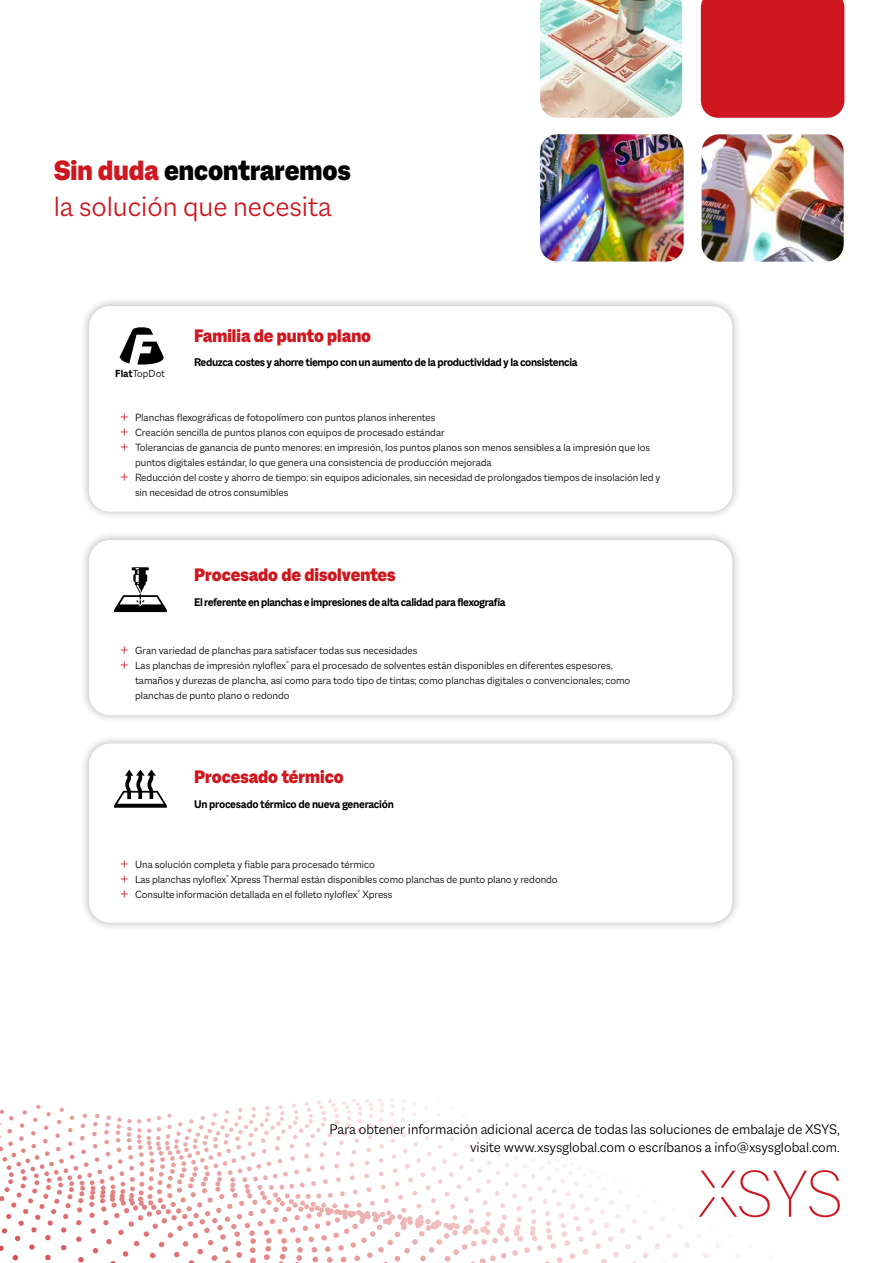
<style>
.page{position:relative;width:893px;height:1263px;background:#fff}
.page>*{position:absolute;margin:0;border:0;box-sizing:border-box;transform-origin:0 0}
.t1{font:300 30px/36px "Macklin Sans";color:#ce171e}
.t2{font:900 19.5px "Macklin Sans";color:#ce171e}
.t3{font:300 15px/18px "Macklin Sans";color:#000;text-align:right}
.t4{font:700 12px "Macklin Sans";letter-spacing:-.03em;color:#000}
.t5{font:300 11.25px/15px "Macklin Sans";color:#000}
.t6{font:300 11.1px "Macklin Sans";color:#000}
.s1{font-weight:900}
.s2{font-weight:900;color:#000}
.s3{font-weight:700}
.s4{font-size:15px;color:#ce171e}
</style>
<div class="page">
<svg style="left:0;top:1098px;width:840px;height:165px"></svg>
<div style="left:80px;top:297px;width:661px;height:224px;background:#000;opacity:.3"></div>
<div style="left:89px;top:306px;width:643px;height:206px;background:#fff;border-radius:21px"></div>
<div style="left:80px;top:531px;width:661px;height:193px;background:#000;opacity:.3"></div>
<div style="left:89px;top:540px;width:643px;height:175px;background:#fff;border-radius:21px"></div>
<div style="left:80px;top:735px;width:661px;height:197px;background:#000;opacity:.3"></div>
<div style="left:89px;top:743px;width:643px;height:180px;background:#fff;border-radius:21px"></div>
<img style="left:702px;top:134px;width:142px;height:128px">
<img style="left:540px;top:134px;width:144px;height:128px">
<div style="left:701px;top:0;width:143px;height:118px;background:#ce171e"></div>
<svg style="left:114px;top:567px;width:53px;height:45px"></svg>
<svg style="left:114px;top:770px;width:53px;height:38px"></svg>
<img style="left:540px;top:0;width:142px;height:118px">
<svg style="left:120px;top:327px;width:44px;height:38px"></svg>
<h1 class="t1" style="left:54px;top:152px;width:298px"><span class="s1">Sin duda</span> <span class="s2">encontraremos </span>la solución que necesita</h1>
<p class="t6" style="left:115px;top:367px;width:51px"><span class="s3">Flat</span>TopDot</p>
<h2 class="t2" style="left:194px;top:324px;width:179px">Familia de punto plano</h2>
<p class="t4" style="left:194px;top:355px;width:385px">Reduzca costes y ahorre tiempo con un aumento de la productividad y la consistencia</p>
<p class="t5" style="left:120px;top:409px;width:317px"><span class="s4">+</span> Planchas flexográficas de fotopolímero con puntos planos inherentes</p>
<p class="t5" style="left:120px;top:424px;width:326px"><span class="s4">+</span> Creación sencilla de puntos planos con equipos de procesado estándar</p>
<p class="t5" style="left:120px;top:439px;width:531px"><span class="s4">+</span> Tolerancias de ganancia de punto menores: en impresión, los puntos planos son menos sensibles a la impresión que los</p>
<p class="t5" style="left:135px;top:454px;width:358px">puntos digitales estándar, lo que genera una consistencia de producción mejorada</p>
<p class="t5" style="left:120px;top:469px;width:542px"><span class="s4">+</span> Reducción del coste y ahorro de tiempo: sin equipos adicionales, sin necesidad de prolongados tiempos de insolación led y</p>
<p class="t5" style="left:135px;top:484px;width:155px">sin necesidad de otros consumibles</p>
<h2 class="t2" style="left:194px;top:563px;width:203px">Procesado de disolventes</h2>
<p class="t4" style="left:194px;top:595px;width:313px">El referente en planchas e impresiones de alta calidad para flexografía</p>
<p class="t5" style="left:120px;top:643px;width:299px"><span class="s4">+</span> Gran variedad de planchas para satisfacer todas sus necesidades</p>
<p class="t5" style="left:120px;top:658px;width:494px"><span class="s4">+</span> Las planchas de impresión nyloflex<sup>®</sup> para el procesado de solventes están disponibles en diferentes espesores,</p>
<p class="t5" style="left:135px;top:673px;width:497px">tamaños y durezas de plancha, así como para todo tipo de tintas; como planchas digitales o convencionales; como</p>
<p class="t5" style="left:135px;top:688px;width:156px">planchas de punto plano o redondo</p>
<h2 class="t2" style="left:194px;top:766px;width:151px">Procesado térmico</h2>
<p class="t4" style="left:194px;top:797px;width:201px">Un procesado térmico de nueva generación</p>
<p class="t5" style="left:120px;top:856px;width:439px"><span class="s4">+</span> Una solución completa y fiable para procesado térmico<br><span class="s4">+</span> Las planchas nyloflex<sup>®</sup> Xpress Thermal están disponibles como planchas de punto plano y redondo <span class="s4">+</span> Consulte información detallada en el folleto nyloflex<sup>®</sup> Xpress</p>
<h3 class="t3" style="left:329px;top:1120px;width:512px">Para obtener información adicional acerca de todas las soluciones de embalaje de XSYS, visite www.xsysglobal.com o escríbanos a info@xsysglobal.com.</h3>
</div>
